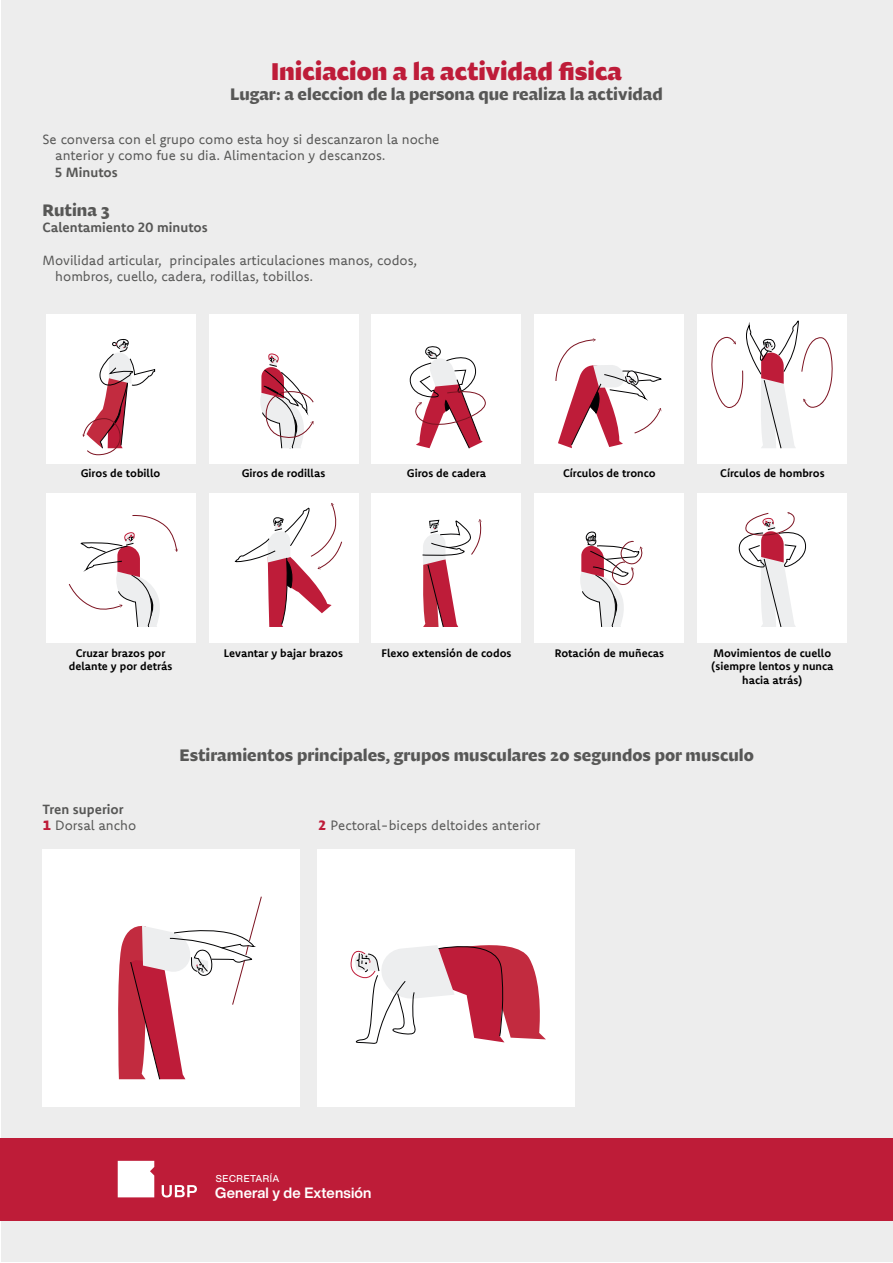
<style>
.page{position:relative;width:893px;height:1263px;background:#fff}
.page>*{position:absolute;margin:0;border:0;box-sizing:border-box;transform-origin:0 0}
.t1{font:900 24px "Diurnal Display Std";color:#be1c39}
.t2{font:16.5px "Diurnal Display Std Bld";color:#575756}
.t3{font:700 14.7px "Helvetica Now Display";letter-spacing:.01em;color:#fff}
.t4{font:13.5px/16.2px "Komet Pro";color:#575756}
.t5{font:700 13.5px/16.2px "Komet Pro";color:#575756}
.t6{font:700 11.1px/13.4px "Komet Pro";color:#000;text-align:center}
.t7{font:500 9.75px "Helvetica Now Display";letter-spacing:.065em;color:#fff}
.s1{font-family:"Diurnal Display Std Bld";font-weight:400;color:#be1c39}
.s2{font-weight:400}
.s3{font-family:"Diurnal Display Std Bld";color:#be1c39}
</style>
<div class="page">
<div style="left:1px;top:1px;width:891px;height:1261px;background:#ededed"></div>
<div style="left:0;top:1138px;width:893px;height:82px;background:#be1c38"></div>
<svg style="left:118px;top:1161px;width:36px;height:36px"></svg>
<svg style="left:162px;top:1185px;width:35px;height:12px"></svg>
<div style="left:46px;top:315px;width:149px;height:149px;background:#fff"></div>
<div style="left:209px;top:315px;width:149px;height:149px;background:#fff"></div>
<div style="left:372px;top:315px;width:149px;height:149px;background:#fff"></div>
<div style="left:535px;top:315px;width:149px;height:149px;background:#fff"></div>
<div style="left:698px;top:315px;width:149px;height:149px;background:#fff"></div>
<div style="left:46px;top:493px;width:149px;height:149px;background:#fff"></div>
<div style="left:209px;top:493px;width:149px;height:149px;background:#fff"></div>
<div style="left:372px;top:493px;width:149px;height:149px;background:#fff"></div>
<div style="left:535px;top:493px;width:149px;height:149px;background:#fff"></div>
<div style="left:698px;top:493px;width:149px;height:149px;background:#fff"></div>
<svg style="left:82px;top:339px;width:73px;height:116px"></svg>
<svg style="left:580px;top:531px;width:63px;height:96px"></svg>
<svg style="left:260px;top:353px;width:54px;height:96px"></svg>
<svg style="left:409px;top:346px;width:77px;height:103px"></svg>
<svg style="left:739px;top:512px;width:67px;height:115px"></svg>
<svg style="left:711px;top:320px;width:122px;height:129px"></svg>
<svg style="left:69px;top:515px;width:109px;height:112px"></svg>
<svg style="left:234px;top:503px;width:108px;height:124px"></svg>
<svg style="left:422px;top:519px;width:60px;height:108px"></svg>
<svg style="left:556px;top:338px;width:106px;height:110px"></svg>
<div style="left:43px;top:849px;width:257px;height:258px;background:#fff"></div>
<svg style="left:118px;top:896px;width:144px;height:184px"></svg>
<div style="left:318px;top:849px;width:257px;height:258px;background:#fff"></div>
<svg style="left:350px;top:945px;width:196px;height:99px"></svg>
<h1 class="t1" style="left:271px;top:55px;width:352px">Iniciacion a la actividad fisica</h1>
<p class="t2" style="left:230px;top:83px;width:434px">Lugar: a eleccion de la persona que realiza la actividad</p>
<p class="t4" style="left:55px;top:131px;width:386px;text-indent:-13px">Se conversa con el grupo como esta hoy si descanzaron la noche anterior y como fue su dia. Alimentacion y descanzos.</p>
<p class="t5" style="left:55px;top:163px;width:64px">5 Minutos</p>
<p class="t2" style="left:43px;top:199px;width:69px">Rutina 3</p>
<p class="t5" style="left:43px;top:219px;width:167px">Calentamiento 20 minutos</p>
<p class="t4" style="left:55px;top:252px;width:363px;text-indent:-13px">Movilidad articular, principales articulaciones manos, codos, hombros, cuello, cadera, rodillas, tobillos.</p>
<p class="t6" style="left:81px;top:467px;width:81px">Giros de tobillo</p>
<p class="t6" style="left:242px;top:467px;width:85px">Giros de rodillas</p>
<p class="t6" style="left:407px;top:467px;width:81px">Giros de cadera</p>
<p class="t6" style="left:563px;top:467px;width:94px">Círculos de tronco</p>
<p class="t6" style="left:720px;top:467px;width:106px">Círculos de hombros</p>
<p class="t6" style="left:69px;top:646px;width:105px">Cruzar brazos por delante y por detrás</p>
<p class="t6" style="left:224px;top:646px;width:121px">Levantar y bajar brazos</p>
<p class="t6" style="left:381px;top:646px;width:131px">Flexo extensión de codos</p>
<p class="t6" style="left:555px;top:646px;width:111px">Rotación de muñecas</p>
<p class="t6" style="left:711px;top:646px;width:124px">Movimientos de cuello (siempre lentos y nunca hacia atrás)</p>
<p class="t5" style="left:43px;top:801px;width:95px">Tren superior<br><span class="s1">1</span> <span class="s2">Dorsal ancho</span></p>
<p class="t2" style="left:179px;top:744px;width:576px">Estiramientos principales, grupos musculares 20 segundos por musculo</p>
<p class="t4" style="left:318px;top:817px;width:224px"><span class="s3">2</span> Pectoral-biceps deltoides anterior</p>
<p class="t7" style="left:216px;top:1172px;width:65px">SECRETARÍA</p>
<p class="t3" style="left:215px;top:1182px;width:158px">General y de Extensión</p>
</div>
